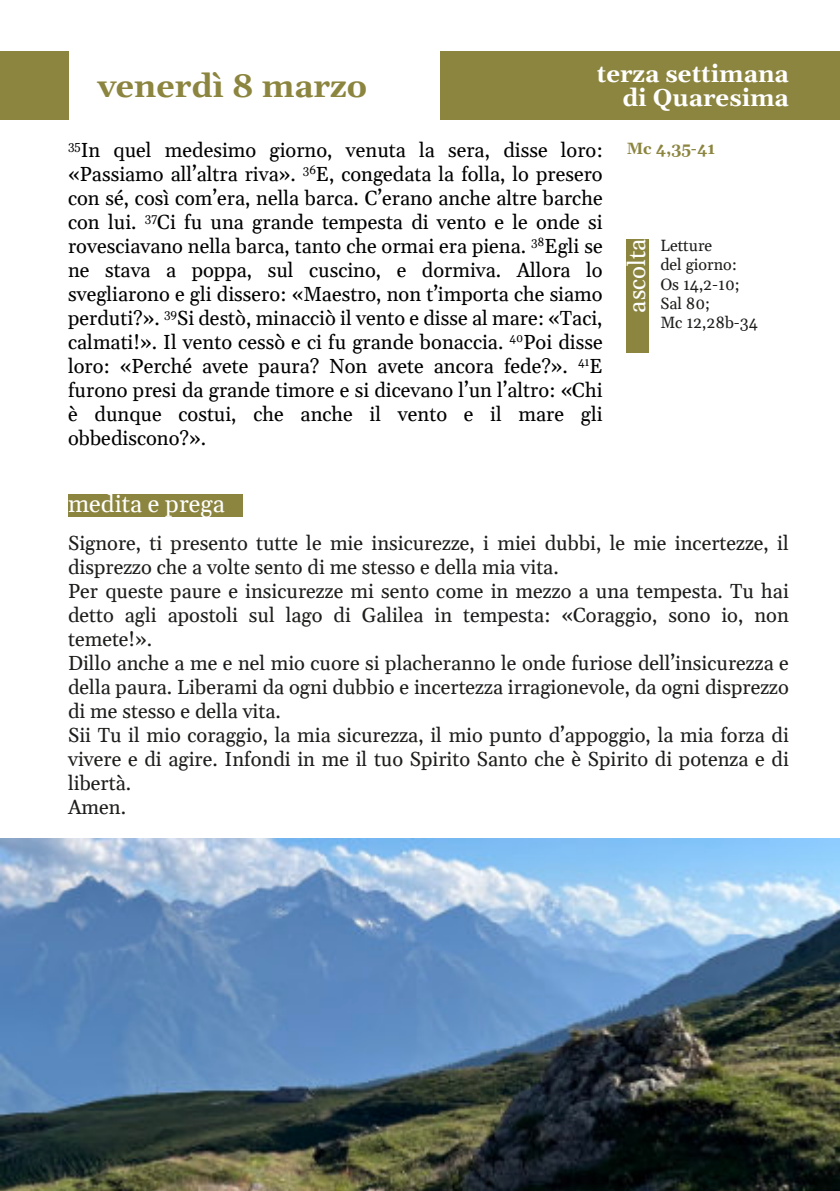
<style>
.page{position:relative;width:840px;height:1191px;background:#fff}
.page>*{position:absolute;margin:0;border:0;box-sizing:border-box;transform-origin:0 0}
.t1{font:700 32px "Gelasio";color:#8c853f}
.t2{font:700 24px "Gelasio";color:#fff}
.t3{font:24px "Gelasio";color:#fff}
.t4{font:20px "Gelasio";color:#000}
.t5{font:20px "Gelasio";color:#1d1d1b}
.t6{font:16px "Gelasio";color:#1d1d1b}
.t7{font:700 16px "Gelasio";color:#8c853f}
.t8{font:11.6px "Gelasio";color:#000}
</style>
<div class="page">
<img style="left:0;top:838px;width:839px;height:353px">
<div style="left:68px;top:494px;width:174px;height:22px;background:#8c853f"></div>
<div style="left:626px;top:239px;width:22px;height:113px;background:#8c853f"></div>
<div style="left:440px;top:51px;width:399px;height:68px;background:#8c853f"></div>
<div style="left:0;top:51px;width:68px;height:68px;background:#8c853f"></div>
<p class="t1" style="left:98px;top:67px;width:271px">venerdì 8 marzo</p>
<p class="t2" style="left:596px;top:60px;width:193px">terza settimana</p>
<p class="t2" style="left:622px;top:84px;width:168px">di Quaresima</p>
<p class="t8" style="left:68px;top:140px;width:14px">35</p>
<p class="t4" style="left:81px;top:138px;width:523px">In quel medesimo giorno, venuta la sera, disse loro:</p>
<p class="t4" style="left:68px;top:162px;width:229px">«Passiamo all’altra riva».</p>
<p class="t8" style="left:303px;top:164px;width:15px">36</p>
<p class="t4" style="left:316px;top:162px;width:288px">E, congedata la folla, lo presero</p>
<p class="t4" style="left:68px;top:186px;width:536px">con sé, così com’era, nella barca. C’erano anche altre barche</p>
<p class="t4" style="left:68px;top:210px;width:70px">con lui.</p>
<p class="t8" style="left:145px;top:212px;width:14px">37</p>
<p class="t4" style="left:157px;top:210px;width:446px">Ci fu una grande tempesta di vento e le onde si</p>
<p class="t4" style="left:68px;top:234px;width:459px">rovesciavano nella barca, tanto che ormai era piena.</p>
<p class="t8" style="left:531px;top:236px;width:15px">38</p>
<p class="t4" style="left:544px;top:234px;width:60px">Egli se</p>
<p class="t4" style="left:68px;top:258px;width:535px">ne stava a poppa, sul cuscino, e dormiva. Allora lo</p>
<p class="t4" style="left:68px;top:282px;width:536px">svegliarono e gli dissero: «Maestro, non t’importa che siamo</p>
<p class="t4" style="left:68px;top:306px;width:93px">perduti?».</p>
<p class="t8" style="left:164px;top:308px;width:15px">39</p>
<p class="t4" style="left:177px;top:306px;width:427px">Si destò, minacciò il vento e disse al mare: «Taci,</p>
<p class="t4" style="left:68px;top:330px;width:436px">calmati!». Il vento cessò e ci fu grande bonaccia.</p>
<p class="t8" style="left:509px;top:332px;width:15px">40</p>
<p class="t4" style="left:523px;top:330px;width:81px">Poi disse</p>
<p class="t4" style="left:68px;top:354px;width:501px">loro: «Perché avete paura? Non avete ancora fede?».</p>
<p class="t8" style="left:577px;top:356px;width:13px">41</p>
<p class="t4" style="left:589px;top:354px;width:15px">E</p>
<p class="t4" style="left:68px;top:378px;width:535px">furono presi da grande timore e si dicevano l’un l’altro: «Chi</p>
<p class="t4" style="left:68px;top:402px;width:535px">è dunque costui, che anche il vento e il mare gli</p>
<p class="t4" style="left:68px;top:426px;width:139px">obbediscono?».</p>
<p class="t3" style="left:68px;top:490px;width:158px">medita e prega</p>
<p class="t7" style="left:626px;top:139px;width:90px">Mc 4,35-41</p>
<p class="t3" style="left:622px;top:312px;width:75px;rotate:-90deg">ascolta</p>
<p class="t6" style="left:660px;top:236px;width:53px">Letture</p>
<p class="t6" style="left:660px;top:255px;width:78px">del giorno:</p>
<p class="t6" style="left:660px;top:275px;width:81px">Os 14,2-10;</p>
<p class="t6" style="left:660px;top:294px;width:51px">Sal 80;</p>
<p class="t6" style="left:660px;top:313px;width:99px">Mc 12,28b-34</p>
<p class="t5" style="left:68px;top:531px;width:721px">Signore, ti presento tutte le mie insicurezze, i miei dubbi, le mie incertezze, il</p>
<p class="t5" style="left:68px;top:555px;width:492px">disprezzo che a volte sento di me stesso e della mia vita.</p>
<p class="t5" style="left:68px;top:579px;width:721px">Per queste paure e insicurezze mi sento come in mezzo a una tempesta. Tu hai</p>
<p class="t5" style="left:68px;top:603px;width:721px">detto agli apostoli sul lago di Galilea in tempesta: «Coraggio, sono io, non</p>
<p class="t5" style="left:68px;top:627px;width:86px">temete!».</p>
<p class="t5" style="left:68px;top:651px;width:721px">Dillo anche a me e nel mio cuore si placheranno le onde furiose dell’insicurezza e</p>
<p class="t5" style="left:68px;top:675px;width:721px">della paura. Liberami da ogni dubbio e incertezza irragionevole, da ogni disprezzo</p>
<p class="t5" style="left:68px;top:699px;width:214px">di me stesso e della vita.</p>
<p class="t5" style="left:68px;top:723px;width:721px">Sii Tu il mio coraggio, la mia sicurezza, il mio punto d’appoggio, la mia forza di</p>
<p class="t5" style="left:68px;top:747px;width:721px">vivere e di agire. Infondi in me il tuo Spirito Santo che è Spirito di potenza e di</p>
<p class="t5" style="left:68px;top:771px;width:65px">libertà.</p>
<p class="t5" style="left:68px;top:795px;width:59px">Amen.</p>
</div>
